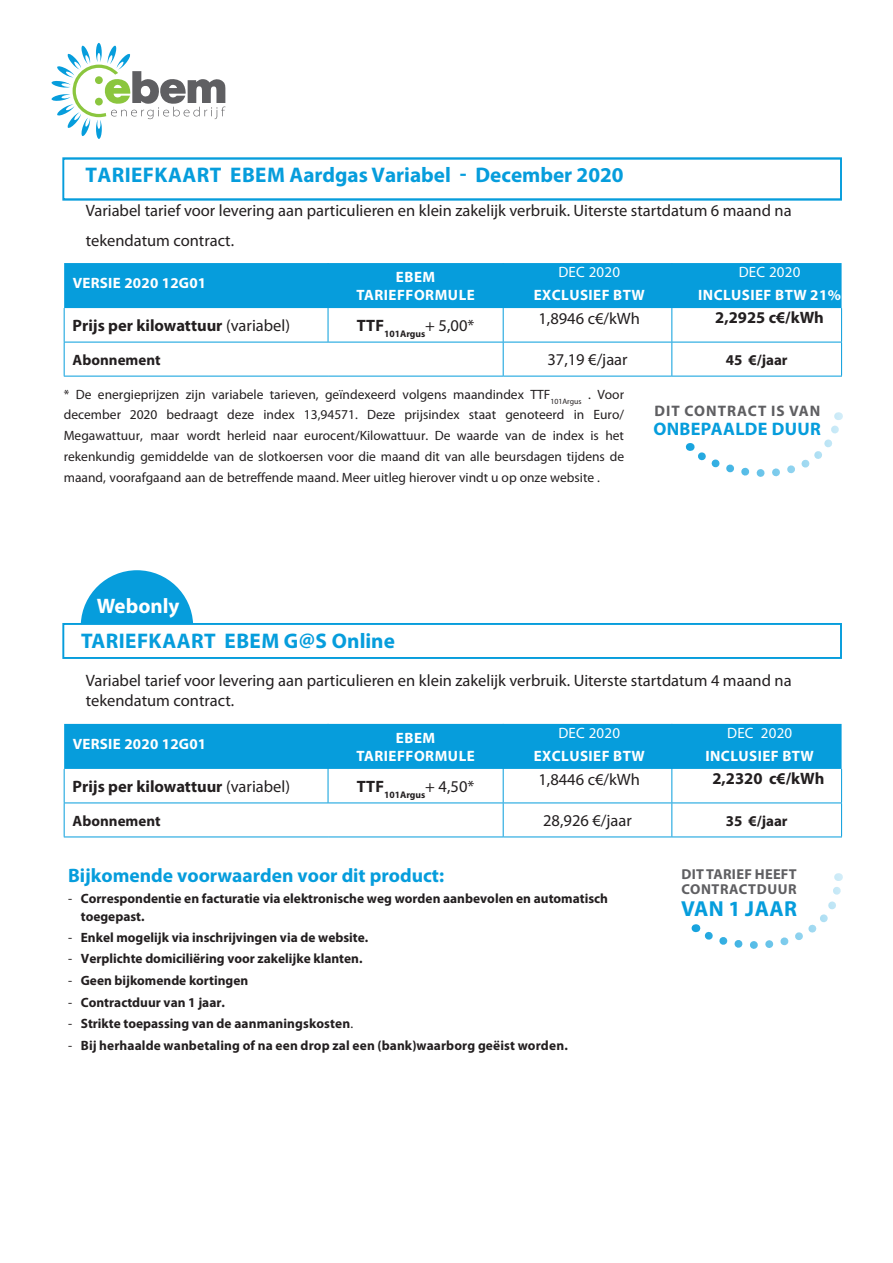
<style>
.page{position:relative;width:893px;height:1263px;background:#fff}
.page>*{position:absolute;margin:0;border:0;box-sizing:border-box;transform-origin:0 0}
.t1{font:700 21.75px "Myriad Pro";letter-spacing:.02em;color:#069ddc}
.t2{font:700 21.15px "Myriad Pro";color:#069ddc}
.t3{font:700 21.15px "Myriad Pro";letter-spacing:.02em;color:#069ddc}
.t4{font:700 21px "Myriad Pro";color:#fff}
.t5{font:700 19.5px "Myriad Pro";color:#069ddc}
.t6{font:700 18.15px "Myriad Pro";letter-spacing:.02em;color:#069ddc}
.t7{font:16.5px/30.8px "Myriad Pro";color:#231f20}
.t8{font:700 16.5px "Myriad Pro";color:#231f20}
.t9{font:700 15.3px "Myriad Pro";letter-spacing:.065em;color:#5f5f62}
.t10{font:700 15px/18px "Myriad Pro";letter-spacing:.03em;color:#fff;text-align:center}
.t11{font:700 15px "Myriad Pro";color:#231f20}
.t12{font:700 14.4px/15px "Myriad Pro";letter-spacing:.02em;color:#5f5f62}
.t13{font:13.5px/21px "Myriad Pro";color:#231f20}
.t14{font:700 13.5px "Myriad Pro";color:#231f20}
.t15{font:700 9.6px "Myriad Pro";color:#231f20}
.s1{font-weight:400}
.s2{font-size:15px;color:#fff}
</style>
<div class="page">
<div style="left:64px;top:263px;width:778px;height:45px;background:#069ddc"></div>
<hr style="left:328px;top:263px;width:1px;height:45px;background:#069ddc">
<hr style="left:503px;top:263px;width:1px;height:45px;background:#069ddc">
<hr style="left:671px;top:263px;width:1px;height:45px;background:#069ddc">
<hr style="left:64px;top:308px;width:1px;height:34px;background:#069ddc">
<hr style="left:328px;top:308px;width:1px;height:34px;background:#069ddc">
<hr style="left:503px;top:308px;width:1px;height:34px;background:#069ddc">
<hr style="left:671px;top:308px;width:1px;height:34px;background:#069ddc">
<hr style="left:841px;top:308px;width:1px;height:34px;background:#069ddc">
<hr style="left:64px;top:342px;width:264px;height:1px;background:#069ddc">
<hr style="left:328px;top:342px;width:175px;height:1px;background:#069ddc">
<hr style="left:503px;top:342px;width:169px;height:1px;background:#069ddc">
<hr style="left:503px;top:342px;width:1px;height:34px;background:#069ddc">
<hr style="left:672px;top:342px;width:170px;height:1px;background:#069ddc">
<hr style="left:671px;top:342px;width:1px;height:34px;background:#069ddc">
<hr style="left:64px;top:342px;width:1px;height:34px;background:#069ddc">
<hr style="left:841px;top:342px;width:1px;height:34px;background:#069ddc">
<hr style="left:64px;top:376px;width:264px;height:1px;background:#069ddc">
<hr style="left:328px;top:376px;width:175px;height:1px;background:#069ddc">
<hr style="left:503px;top:376px;width:169px;height:1px;background:#069ddc">
<hr style="left:672px;top:376px;width:170px;height:1px;background:#069ddc">
<div style="left:64px;top:724px;width:778px;height:45px;background:#069ddc"></div>
<hr style="left:328px;top:724px;width:1px;height:45px;background:#069ddc">
<hr style="left:503px;top:724px;width:1px;height:45px;background:#069ddc">
<hr style="left:671px;top:724px;width:1px;height:45px;background:#069ddc">
<hr style="left:64px;top:769px;width:1px;height:33px;background:#069ddc">
<hr style="left:328px;top:769px;width:1px;height:33px;background:#069ddc">
<hr style="left:503px;top:769px;width:1px;height:33px;background:#069ddc">
<hr style="left:671px;top:769px;width:1px;height:33px;background:#069ddc">
<hr style="left:841px;top:769px;width:1px;height:33px;background:#069ddc">
<hr style="left:64px;top:802px;width:264px;height:1px;background:#069ddc">
<hr style="left:328px;top:802px;width:175px;height:1px;background:#069ddc">
<hr style="left:503px;top:802px;width:169px;height:1px;background:#069ddc">
<hr style="left:503px;top:803px;width:1px;height:33px;background:#069ddc">
<hr style="left:672px;top:802px;width:170px;height:1px;background:#069ddc">
<hr style="left:671px;top:803px;width:1px;height:33px;background:#069ddc">
<hr style="left:64px;top:803px;width:1px;height:33px;background:#069ddc">
<hr style="left:841px;top:803px;width:1px;height:33px;background:#069ddc">
<hr style="left:64px;top:836px;width:264px;height:1px;background:#069ddc">
<hr style="left:328px;top:836px;width:175px;height:1px;background:#069ddc">
<hr style="left:503px;top:836px;width:169px;height:1px;background:#069ddc">
<hr style="left:672px;top:836px;width:170px;height:1px;background:#069ddc">
<svg style="left:52px;top:43px;width:173px;height:96px"></svg>
<div style="left:95px;top:76px;width:8px;height:8px;background:#8bc63e;border-radius:50%"></div>
<div style="left:95px;top:98px;width:8px;height:7px;background:#8bc63e;border-radius:50%"></div>
<svg style="left:62px;top:157px;width:780px;height:44px"></svg>
<svg style="left:690px;top:412px;width:153px;height:65px"></svg>
<svg style="left:695px;top:873px;width:148px;height:76px"></svg>
<svg style="left:62px;top:570px;width:780px;height:89px"></svg>
<p class="t2" style="left:85px;top:161px;width:540px">TARIEFKAART EBEM Aardgas Variabel - December 2020</p>
<p class="t7" style="left:86px;top:194px;width:707px">Variabel tarief voor levering aan particulieren en klein zakelijk verbruik. Uiterste startdatum 6 maand na tekendatum contract.</p>
<p class="t10" style="left:356px;top:268px;width:120px">EBEM<br>TARIEFFORMULE</p>
<p class="t10" style="left:73px;top:274px;width:135px">VERSIE 2020 12G01</p>
<p class="t8" style="left:73px;top:315px;width:219px">Prijs per kilowattuur <span class="s1">(variabel)</span></p>
<p class="t15" style="left:357px;top:327px;width:119px"><sup>TTF</sup>101Argus<sup>+</sup> <sup>5,00*</sup></p>
<p class="t10" style="left:534px;top:260px;width:113px;line-height:23.2px"><span class="s1">DEC 2020<br></span>EXCLUSIEF BTW</p>
<p class="t7" style="left:538px;top:303px;width:103px">1,8946 c€/kWh</p>
<p class="t10" style="left:698px;top:260px;width:144px;line-height:22.8px"><span class="s1">DEC 2020<br></span>INCLUSIEF BTW 21%</p>
<p class="t8" style="left:715px;top:307px;width:110px">2,2925 c€/kWh</p>
<p class="t11" style="left:73px;top:350px;width:89px">Abonnement</p>
<p class="t7" style="left:547px;top:344px;width:82px">37,19 €/jaar</p>
<p class="t11" style="left:726px;top:350px;width:63px">45 €/jaar</p>
<p class="t13" style="left:64px;top:385px;width:562px;line-height:19.5px">* De energieprijzen zijn variabele tarieven, geïndexeerd volgens maandindex TTF<sub>101Argus</sub> . Voor december 2020 bedraagt deze index 13,94571. Deze prijsindex staat genoteerd in Euro/</p>
<p class="t13" style="left:64px;top:425px;width:562px;text-align:justify">Megawattuur, maar wordt herleid naar eurocent/Kilowattuur. De waarde van de index is het rekenkundig gemiddelde van de slotkoersen voor die maand dit van alle beursdagen tijdens de maand, voorafgaand aan de betreffende maand. Meer uitleg hierover vindt u op onze website .</p>
<p class="t9" style="left:655px;top:401px;width:167px">DIT CONTRACT IS VAN</p>
<p class="t6" style="left:653px;top:417px;width:169px">ONBEPAALDE DUUR</p>
<p class="t4" style="left:97px;top:592px;width:84px">Webonly</p>
<p class="t3" style="left:81px;top:627px;width:315px">TARIEFKAART EBEM G@S Online</p>
<p class="t7" style="left:86px;top:671px;width:707px;line-height:19.8px">Variabel tarief voor levering aan particulieren en klein zakelijk verbruik. Uiterste startdatum 4 maand na tekendatum contract.</p>
<p class="t10" style="left:356px;top:728px;width:120px">EBEM<br>TARIEFFORMULE</p>
<p class="t10" style="left:73px;top:735px;width:135px">VERSIE 2020 12G01</p>
<p class="t8" style="left:73px;top:776px;width:219px">Prijs per kilowattuur <span class="s1">(variabel)</span></p>
<p class="t15" style="left:357px;top:788px;width:119px"><sup>TTF</sup>101Argus<sup>+</sup> <sup>4,50*</sup></p>
<p class="t10" style="left:534px;top:721px;width:113px;line-height:23.2px"><span class="s1">DEC 2020<br></span>EXCLUSIEF BTW</p>
<p class="t7" style="left:538px;top:764px;width:103px">1,8446 c€/kWh</p>
<p class="t10" style="left:705px;top:722px;width:110px;line-height:22.5px"><span class="s1">DEC 2020<br></span>INCLUSIEF BTW</p>
<p class="t8" style="left:695px;top:768px;width:131px"><span class="s2">21</span>2,2320 c€/kWh</p>
<p class="t11" style="left:73px;top:811px;width:89px">Abonnement</p>
<p class="t7" style="left:543px;top:805px;width:90px">28,926 €/jaar</p>
<p class="t11" style="left:726px;top:811px;width:63px">35 €/jaar</p>
<p class="t5" style="left:68px;top:862px;width:377px">Bijkomende voorwaarden voor dit product:</p>
<p class="t14" style="left:68px;top:889px;width:541px"><span class="s1">-</span> Correspondentie en facturatie via elektronische weg worden aanbevolen en automatisch</p>
<p class="t14" style="left:81px;top:907px;width:65px">toegepast.</p>
<p class="t14" style="left:68px;top:928px;width:302px"><span class="s1">-</span> Enkel mogelijk via inschrijvingen via de website.</p>
<p class="t14" style="left:68px;top:950px;width:296px"><span class="s1">-</span> Verplichte domiciliëring voor zakelijke klanten.</p>
<p class="t14" style="left:68px;top:972px;width:182px"><span class="s1">-</span> Geen bijkomende kortingen</p>
<p class="t14" style="left:68px;top:993px;width:158px"><span class="s1">-</span> Contractduur van 1 jaar.</p>
<p class="t14" style="left:68px;top:1014px;width:287px"><span class="s1">-</span> Strikte toepassing van de aanmaningskosten<span class="s1">.</span></p>
<p class="t14" style="left:68px;top:1036px;width:501px"><span class="s1">-</span> Bij herhaalde wanbetaling of na een drop zal een (bank)waarborg geëist worden.</p>
<p class="t12" style="left:681px;top:866px;width:117px">DIT TARIEF HEEFT<br>CONTRACTDUUR</p>
<p class="t1" style="left:681px;top:895px;width:117px">VAN 1 JAAR</p>
</div>
